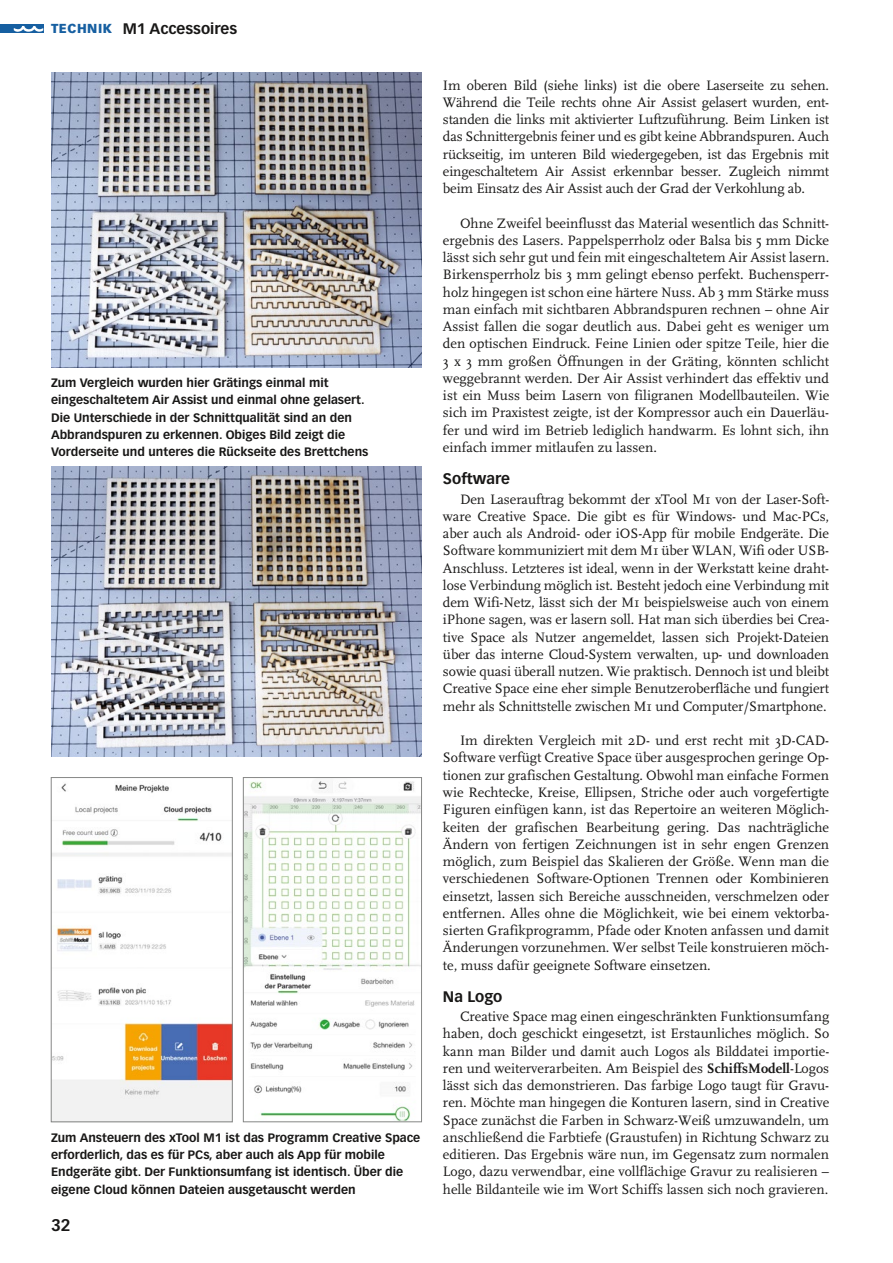
<style>
.page{position:relative;width:893px;height:1263px;background:#fff}
.page>*{position:absolute;margin:0;border:0;box-sizing:border-box;transform-origin:0 0}
.t1{font:700 16.5px "Vectora LT Std";color:#181716}
.t2{font:700 15px "Vectora LT Std";color:#181716}
.t3{font:14.25px/17.2px "FF Scala";color:#181716;text-align:justify}
.t4{font:700 12px/17.2px "Vectora LT Std";color:#181716}
.s1{font-weight:900;font-size:12.75px;color:#165fa1}
.s2{font-weight:700}
</style>
<div class="page">
<div style="left:0;top:24px;width:43px;height:9px;background:#165fa1"></div>
<svg style="left:14px;top:26px;width:29px;height:6px"></svg>
<img style="left:51px;top:72px;width:371px;height:295px">
<img style="left:51px;top:467px;width:371px;height:289px">
<img style="left:53px;top:783px;width:177px;height:337px">
<div style="left:51px;top:777px;width:181px;height:345px;border:1px solid #868786"></div>
<img style="left:245px;top:781px;width:175px;height:339px">
<div style="left:243px;top:777px;width:179px;height:345px;border:1px solid #868786"></div>
<p class="t2" style="left:51px;top:19px;width:188px"><span class="s1">TECHNIK</span> M1 Accessoires</p>
<p class="t4" style="left:51px;top:374px;width:319px">Zum Vergleich wurden hier Grätings einmal mit eingeschaltetem Air Assist und einmal ohne gelasert.<br>Die Unterschiede in der Schnittqualität sind an den Abbrandspuren zu erkennen. Obiges Bild zeigt die Vorderseite und unteres die Rückseite des Brettchens</p>
<p class="t4" style="left:51px;top:1129px;width:371px">Zum Ansteuern des xTool M1 ist das Programm Creative Space erforderlich, das es für PCs, aber auch als App für mobile Endgeräte gibt. Der Funktionsumfang ist identisch. Über die eigene Cloud können Dateien ausgetauscht werden</p>
<p class="t1" style="left:51px;top:1215px;width:21px">32</p>
<p class="t3" style="left:443px;top:77px;width:388px">Im oberen Bild (siehe links) ist die obere Laserseite zu sehen.<br>Während die Teile rechts ohne Air Assist gelasert wurden, ent&shy;standen die links mit aktivierter Luftzuführung. Beim Linken ist das Schnittergebnis feiner und es gibt keine Abbrandspuren. Auch rückseitig, im unteren Bild wiedergegeben, ist das Ergebnis mit eingeschaltetem Air Assist erkennbar besser. Zugleich nimmt beim Einsatz des Air Assist auch der Grad der Verkohlung ab.</p>
<p class="t3" style="left:443px;top:215px;width:388px;text-indent:17px">Ohne Zweifel beeinflusst das Material wesentlich das Schnitt&shy;ergebnis des Lasers. Pappelsperrholz oder Balsa bis 5 mm Dicke lässt sich sehr gut und fein mit eingeschaltetem Air Assist lasern.<br>Birkensperrholz bis 3 mm gelingt ebenso perfekt. Buchensperr&shy;holz hingegen ist schon eine härtere Nuss. Ab 3 mm Stärke muss man einfach mit sichtbaren Abbrandspuren rechnen – ohne Air Assist fallen die sogar deutlich aus. Dabei geht es weniger um den optischen Eindruck. Feine Linien oder spitze Teile, hier die 3 x 3 mm großen Öffnungen in der Gräting, könnten schlicht weggebrannt werden. Der Air Assist verhindert das effektiv und ist ein Muss beim Lasern von filigranen Modellbauteilen. Wie sich im Praxistest zeigte, ist der Kompressor auch ein Dauerläu&shy;fer und wird im Betrieb lediglich handwarm. Es lohnt sich, ihn einfach immer mitlaufen zu lassen.</p>
<p class="t2" style="left:443px;top:470px;width:69px">Software</p>
<p class="t3" style="left:443px;top:491px;width:388px;text-indent:17px">Den Laserauftrag bekommt der xTool M1 von der Laser-Soft&shy;ware Creative Space. Die gibt es für Windows- und Mac-PCs, aber auch als Android- oder iOS-App für mobile Endgeräte. Die Software kommuniziert mit dem M1 über WLAN, Wifi oder USB-Anschluss. Letzteres ist ideal, wenn in der Werkstatt keine draht&shy;lose Verbindung möglich ist. Besteht jedoch eine Verbindung mit dem Wifi-Netz, lässt sich der M1 beispielsweise auch von einem iPhone sagen, was er lasern soll. Hat man sich überdies bei Crea&shy;tive Space als Nutzer angemeldet, lassen sich Projekt-Dateien über das interne Cloud-System verwalten, up- und downloaden sowie quasi überall nutzen. Wie praktisch. Dennoch ist und bleibt Creative Space eine eher simple Benutzeroberfläche und fungiert mehr als Schnittstelle zwischen M1 und Computer/Smartphone.</p>
<p class="t3" style="left:443px;top:732px;width:388px;text-indent:17px">Im direkten Vergleich mit 2D- und erst recht mit 3D-CAD-Software verfügt Creative Space über ausgesprochen geringe Op&shy;tionen zur grafischen Gestaltung. Obwohl man einfache Formen wie Rechtecke, Kreise, Ellipsen, Striche oder auch vorgefertigte Figuren einfügen kann, ist das Repertoire an weiteren Möglich&shy;keiten der grafischen Bearbeitung gering. Das nachträgliche Ändern von fertigen Zeichnungen ist in sehr engen Grenzen möglich, zum Beispiel das Skalieren der Größe. Wenn man die verschiedenen Software-Optionen Trennen oder Kombinieren einsetzt, lassen sich Bereiche ausschneiden, verschmelzen oder entfernen. Alles ohne die Möglichkeit, wie bei einem vektorba&shy;sierten Grafikprogramm, Pfade oder Knoten anfassen und damit Änderungen vorzunehmen. Wer selbst Teile konstruieren möch&shy;te, muss dafür geeignete Software einsetzen.</p>
<p class="t2" style="left:443px;top:987px;width:61px">Na Logo</p>
<p class="t3" style="left:443px;top:1008px;width:388px;text-indent:17px">Creative Space mag einen eingeschränkten Funktionsumfang haben, doch geschickt eingesetzt, ist Erstaunliches möglich. So kann man Bilder und damit auch Logos als Bilddatei importie&shy;ren und weiterverarbeiten. Am Beispiel des <span class="s2">SchiffsModell</span>-Logos lässt sich das demonstrieren. Das farbige Logo taugt für Gravu&shy;ren. Möchte man hingegen die Konturen lasern, sind in Creative Space zunächst die Farben in Schwarz-Weiß umzuwandeln, um anschließend die Farbtiefe (Graustufen) in Richtung Schwarz zu editieren. Das Ergebnis wäre nun, im Gegensatz zum normalen Logo, dazu verwendbar, eine vollflächige Gravur zu realisieren – helle Bildanteile wie im Wort Schiffs lassen sich noch gravieren.</p>
</div>
